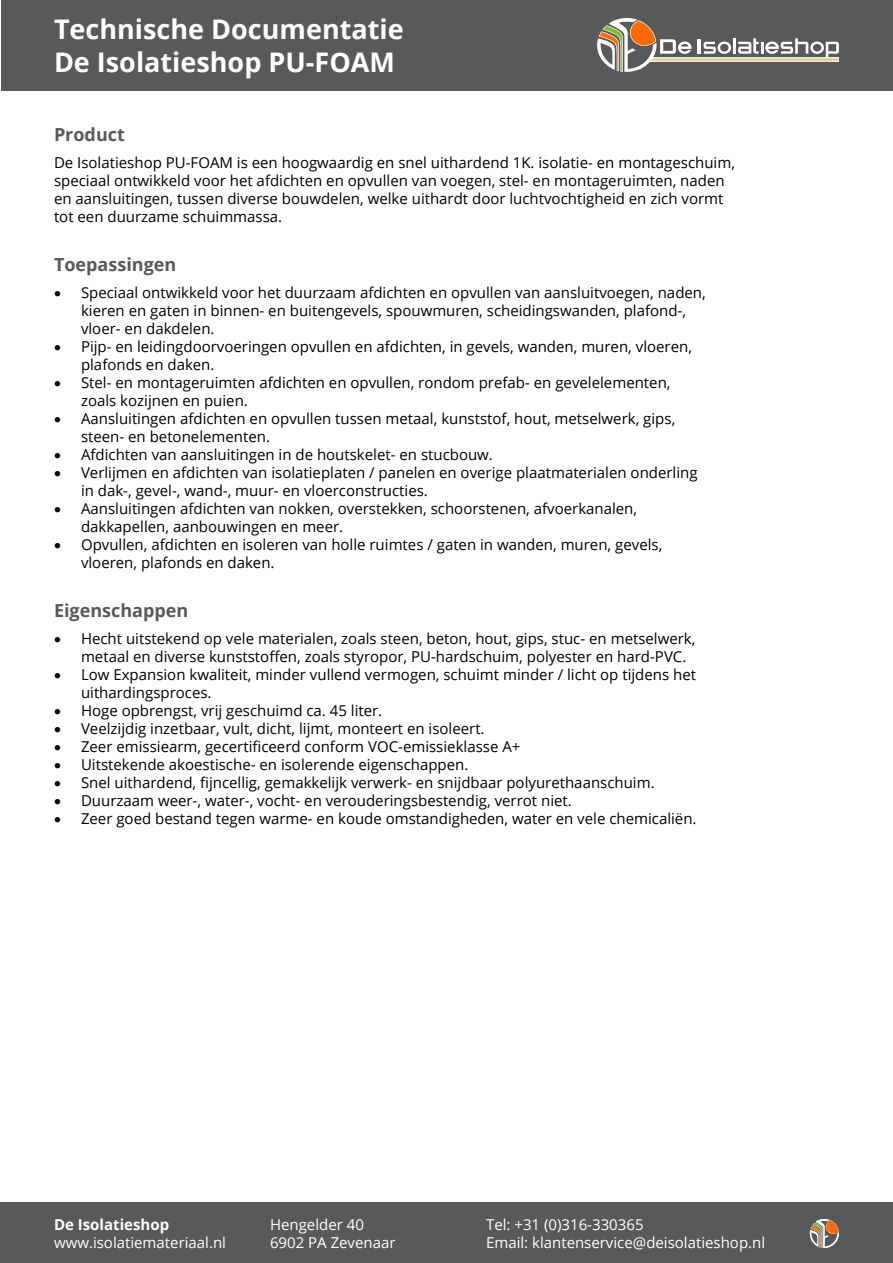
<style>
.page{position:relative;width:893px;height:1263px;background:#fff}
.page>*{position:absolute;margin:0;border:0;box-sizing:border-box;transform-origin:0 0}
.t1{font:700 27px/32.4px "Open Sans";color:#fff}
.Heading_1{font:700 18px "Open Sans";color:#58595b}
.t2{font:15px/18px "Open Sans";color:#000}
.t3{font:15px "Open Sans";color:#fff}
.t4{font:700 15px "Open Sans";color:#fff}
</style>
<div class="page">
<div style="left:1px;top:0;width:892px;height:90px;background:#58595b"></div>
<div style="left:0;top:1203px;width:893px;height:60px;background:#58595b"></div>
<div style="left:652px;top:57px;width:187px;height:2px;border:1px solid #fff"></div>
<div style="left:649px;top:60px;width:190px;height:2px;border:1px solid #fff"></div>
<svg style="left:597px;top:18px;width:95px;height:54px"></svg>
<hr style="left:698px;top:39px;width:3px;height:15px;background:#fff">
<svg style="left:704px;top:42px;width:27px;height:12px"></svg>
<hr style="left:733px;top:38px;width:3px;height:16px;background:#fff">
<svg style="left:738px;top:38px;width:101px;height:20px"></svg>
<svg style="left:810px;top:1219px;width:29px;height:29px"></svg>
<p class="t1" style="left:54px;top:12px;width:351px">Technische Documentatie<br>De Isolatieshop PU-FOAM</p>
<p class="Heading_1" style="left:54px;top:122px;width:72px">Product</p>
<p class="t2" style="left:54px;top:153px;width:682px">De Isolatieshop PU-FOAM is een hoogwaardig en snel uithardend 1K. isolatie- en montageschuim, speciaal ontwikkeld voor het afdichten en opvullen van voegen, stel- en montageruimten, naden en aansluitingen, tussen diverse bouwdelen, welke uithardt door luchtvochtigheid en zich vormt tot een duurzame schuimmassa.</p>
<p class="Heading_1" style="left:54px;top:252px;width:124px">Toepassingen</p>
<p class="t2" style="left:81px;top:283px;width:626px;text-indent:-27px">• Speciaal ontwikkeld voor het duurzaam afdichten en opvullen van aansluitvoegen, naden, kieren en gaten in binnen- en buitengevels, spouwmuren, scheidingswanden, plafond-, vloer- en dakdelen.</p>
<p class="t2" style="left:81px;top:337px;width:612px;text-indent:-27px">• Pijp- en leidingdoorvoeringen opvullen en afdichten, in gevels, wanden, muren, vloeren, plafonds en daken.</p>
<p class="t2" style="left:81px;top:373px;width:591px;text-indent:-27px">• Stel- en montageruimten afdichten en opvullen, rondom prefab- en gevelelementen, zoals kozijnen en puien.</p>
<p class="t2" style="left:81px;top:409px;width:596px;text-indent:-27px">• Aansluitingen afdichten en opvullen tussen metaal, kunststof, hout, metselwerk, gips, steen- en betonelementen.</p>
<p class="t2" style="left:54px;top:445px;width:440px">• Afdichten van aansluitingen in de houtskelet- en stucbouw.</p>
<p class="t2" style="left:81px;top:463px;width:618px;text-indent:-27px">• Verlijmen en afdichten van isolatieplaten / panelen en overige plaatmaterialen onderling in dak-, gevel-, wand-, muur- en vloerconstructies.</p>
<p class="t2" style="left:81px;top:499px;width:558px;text-indent:-27px">• Aansluitingen afdichten van nokken, overstekken, schoorstenen, afvoerkanalen, dakkapellen, aanbouwingen en meer.</p>
<p class="t2" style="left:81px;top:535px;width:583px;text-indent:-27px">• Opvullen, afdichten en isoleren van holle ruimtes / gaten in wanden, muren, gevels, vloeren, plafonds en daken.</p>
<p class="Heading_1" style="left:54px;top:597px;width:136px">Eigenschappen</p>
<p class="t2" style="left:81px;top:629px;width:616px;text-indent:-27px">• Hecht uitstekend op vele materialen, zoals steen, beton, hout, gips, stuc- en metselwerk, metaal en diverse kunststoffen, zoals styropor, PU-hardschuim, polyester en hard-PVC.</p>
<p class="t2" style="left:81px;top:665px;width:617px;text-indent:-27px">• Low Expansion kwaliteit, minder vullend vermogen, schuimt minder / licht op tijdens het uithardingsproces.</p>
<p class="t2" style="left:54px;top:701px;width:330px">• Hoge opbrengst, vrij geschuimd ca. 45 liter.</p>
<p class="t2" style="left:54px;top:719px;width:432px">• Veelzijdig inzetbaar, vult, dicht, lijmt, monteert en isoleert.</p>
<p class="t2" style="left:54px;top:737px;width:468px">• Zeer emissiearm, gecertificeerd conform VOC-emissieklasse A+</p>
<p class="t2" style="left:54px;top:755px;width:416px">• Uitstekende akoestische- en isolerende eigenschappen.</p>
<p class="t2" style="left:54px;top:773px;width:602px">• Snel uithardend, fijncellig, gemakkelijk verwerk- en snijdbaar polyurethaanschuim.</p>
<p class="t2" style="left:54px;top:791px;width:519px">• Duurzaam weer-, water-, vocht- en verouderingsbestendig, verrot niet.</p>
<p class="t2" style="left:54px;top:809px;width:644px">• Zeer goed bestand tegen warme- en koude omstandigheden, water en vele chemicaliën.</p>
<p class="t4" style="left:54px;top:1214px;width:117px">De Isolatieshop</p>
<p class="t3" style="left:270px;top:1214px;width:95px">Hengelder 40</p>
<p class="t3" style="left:486px;top:1214px;width:159px">Tel: +31 (0)316-330365</p>
<p class="t3" style="left:54px;top:1232px;width:174px">www.isolatiemateriaal.nl</p>
<p class="t3" style="left:270px;top:1232px;width:127px">6902 PA Zevenaar</p>
<p class="t3" style="left:486px;top:1232px;width:281px">Email: klantenservice@deisolatieshop.nl</p>
</div>
